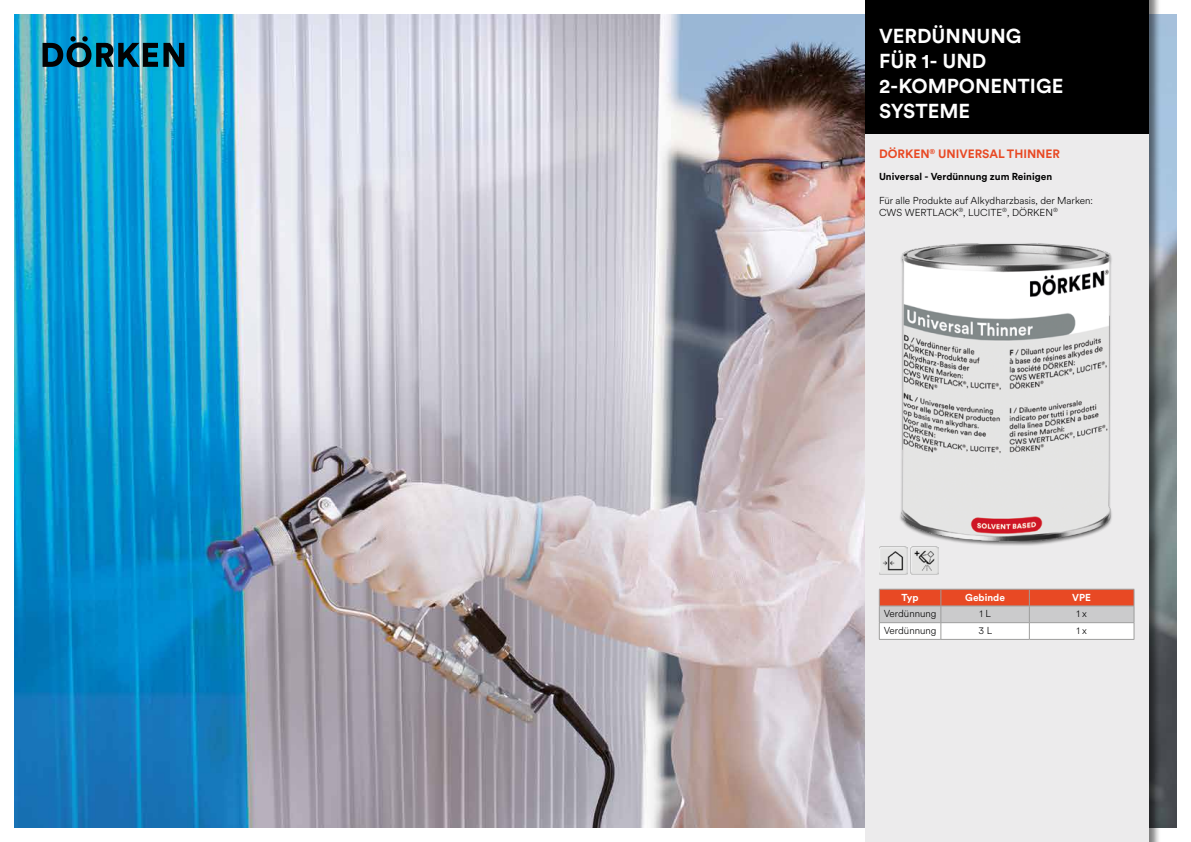
<style>
.page{position:relative;width:1191px;height:842px;background:#fff}
.page>*{position:absolute;margin:0;border:0;box-sizing:border-box;transform-origin:0 0}
.t1{font:700 20px/25px "Circular XX";color:#fff}
.t2{font:700 12px "Circular XX";color:#e84924}
.t3{font:300 10px/12px "Circular XX";color:#000}
.t4{font:700 10px "Circular XX";color:#000}
.t5{font:700 10px "Circular XX";color:#fff}
</style>
<div class="page">
<img style="left:14px;top:14px;width:1162px;height:814px">
<svg style="left:43px;top:36px;width:141px;height:31px;background:#136079"></svg>
<div style="left:865px;top:0;width:296px;height:842px;background:#000;opacity:.5"></div>
<div style="left:865px;top:0;width:283px;height:842px;background:#ecebec"></div>
<div style="left:865px;top:0;width:283px;height:133px;background:#000"></div>
<img style="left:879px;top:569px;width:28px;height:6px">
<img style="left:910px;top:569px;width:28px;height:6px">
<img style="left:879px;top:243px;width:233px;height:326px">
<svg style="left:879px;top:589px;width:255px;height:50px;background:#e0afa4"></svg>
<hr style="left:879px;top:639px;width:62px;height:1px;background:#9d9d9c">
<hr style="left:941px;top:639px;width:88px;height:1px;background:#9d9d9c">
<hr style="left:1029px;top:639px;width:105px;height:1px;background:#9d9d9c">
<h1 class="t1" style="left:879px;top:23px;width:186px">VERDÜNNUNG<br>FÜR 1- UND<br>2-KOMPONENTIGE<br>SYSTEME</h1>
<p class="t2" style="left:879px;top:145px;width:182px">DÖRKEN<sup>®</sup> UNIVERSAL THINNER</p>
<p class="t4" style="left:879px;top:169px;width:175px">Universal - Verdünnung zum Reinigen</p>
<p class="t3" style="left:879px;top:194px;width:215px">Für alle Produkte auf Alkydharzbasis, der Marken:<br>CWS WERTLACK<sup>®</sup>, LUCITE<sup>®</sup>, DÖRKEN<sup>®</sup></p>
<p class="t5" style="left:901px;top:590px;width:19px">Typ</p>
<p class="t5" style="left:965px;top:590px;width:41px">Gebinde</p>
<p class="t5" style="left:1072px;top:590px;width:20px">VPE</p>
<p class="t3" style="left:883px;top:607px;width:54px">Verdünnung</p>
<p class="t3" style="left:979px;top:607px;width:13px">1 L</p>
<p class="t3" style="left:1076px;top:607px;width:12px">1 x</p>
<p class="t3" style="left:883px;top:624px;width:54px">Verdünnung</p>
<p class="t3" style="left:978px;top:624px;width:15px">3 L</p>
<p class="t3" style="left:1076px;top:624px;width:12px">1 x</p>
</div>
